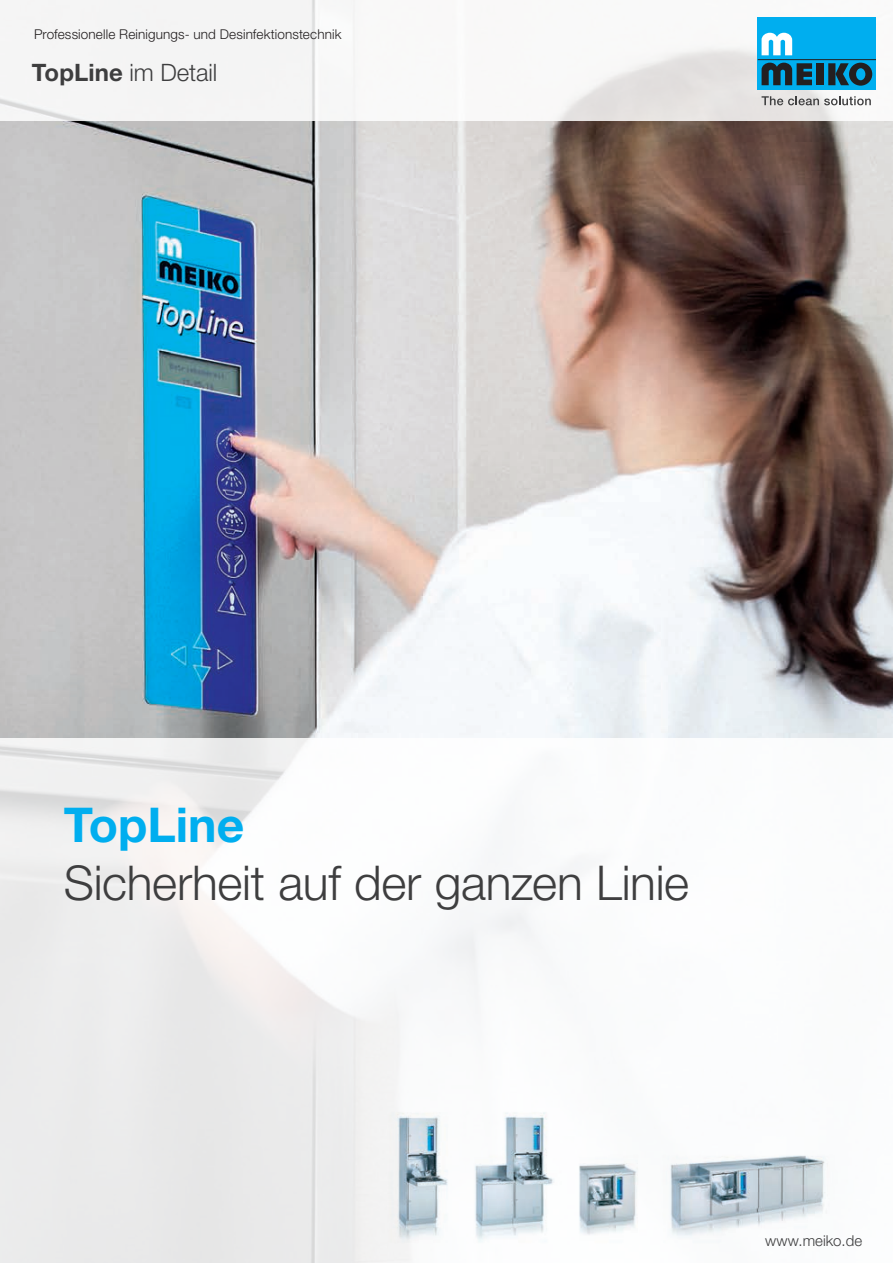
<style>
.page{position:relative;width:893px;height:1263px;background:#fff}
.page>*{position:absolute;margin:0;border:0;box-sizing:border-box;transform-origin:0 0}
.t1{font:300 48px "Helvetica Neue LTW1 G";letter-spacing:-.005em;color:#3e3e3f}
.t2{font:700 48px "Helvetica Neue LTW1 G";color:#00aeef}
.t3{font:300 24px "Helvetica Neue LTW1 G";letter-spacing:-.005em;color:#3e3e3f}
.t4{font:300 15px "Helvetica Neue LTW1 G";color:#3e3e3f}
.t5{font:300 13.5px "Helvetica Neue LTW1 G";letter-spacing:.01em;color:#231f20}
.s1{font-weight:700}
</style>
<div class="page">
<img style="left:0;top:121px;width:893px;height:617px">
<svg style="left:0;top:0;width:876px;height:121px;fill:#f5f5f5"></svg>
<div style="left:0;top:738px;width:893px;height:525px;background:linear-gradient(to right,#ebebeb,#fff)"></div>
<div style="left:758px;top:17px;width:118px;height:72px;background:#00aeef"></div>
<div style="left:816px;top:63px;width:8px;height:22px;background:#231f20"></div>
<svg style="left:828px;top:63px;width:44px;height:23px"></svg>
<hr style="left:758px;top:59px;width:118px;height:1px;background:#231f20">
<svg style="left:762px;top:33px;width:30px;height:22px"></svg>
<svg style="left:762px;top:63px;width:50px;height:22px"></svg>
<svg style="left:762px;top:96px;width:109px;height:9px"></svg>
<img style="left:469px;top:1100px;width:98px;height:156px">
<img style="left:363px;top:1100px;width:106px;height:156px">
<img style="left:656px;top:1100px;width:203px;height:156px">
<img style="left:567px;top:1100px;width:89px;height:156px">
<p class="t5" style="left:34px;top:26px;width:309px">Professionelle Reinigungs- und Desinfektionstechnik</p>
<h2 class="t3" style="left:32px;top:58px;width:187px"><span class="s1">TopLine</span> im Detail</h2>
<h1 class="t2" style="left:64px;top:795px;width:182px">TopLine</h1>
<h1 class="t1" style="left:64px;top:853px;width:627px">Sicherheit auf der ganzen Linie</h1>
<p class="t4" style="left:765px;top:1231px;width:98px">www.meiko.de</p>
</div>
